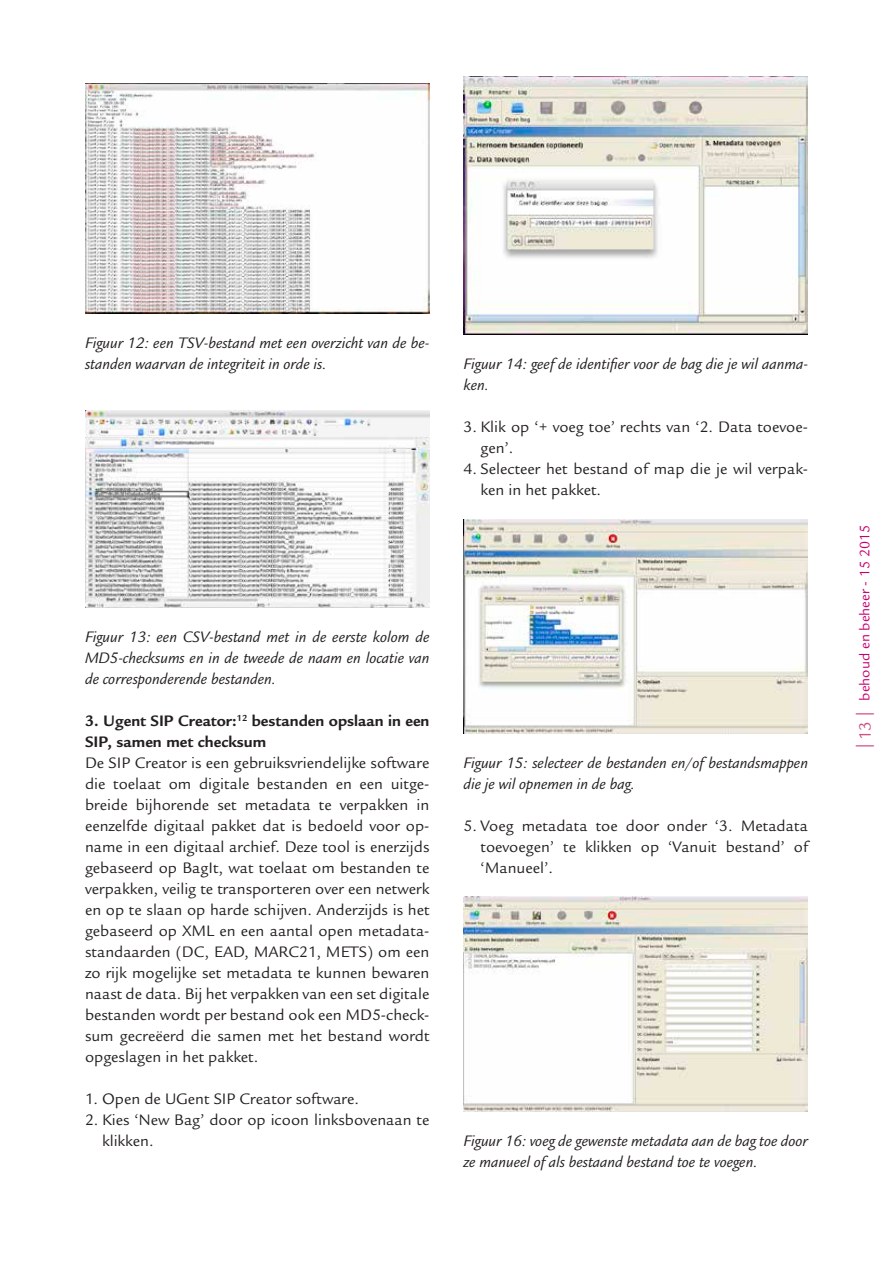
<style>
.page{position:relative;width:893px;height:1263px;background:#fff}
.page>*{position:absolute;margin:0;border:0;box-sizing:border-box;transform-origin:0 0}
.t1{font:16.5px/21px "Legacy Sans Std";color:#231f20}
.t2{font:italic 16.5px/21px "Legacy Sans Std";color:#231f20}
.t3{font:700 16.5px/21px "Legacy Sans Std";color:#231f20}
.t4{font:15px "Legacy Sans Std";color:#c6006f}
.s1{font-family:"Myriad Pro";font-size:18px;color:#d04e86}
.s2{font-size:18px;color:#d04e86}
</style>
<div class="page">
<img style="left:85px;top:84px;width:344px;height:229px">
<img style="left:85px;top:410px;width:344px;height:197px">
<img style="left:463px;top:76px;width:345px;height:258px">
<img style="left:463px;top:519px;width:345px;height:214px">
<img style="left:463px;top:897px;width:345px;height:214px">
<p class="t2" style="left:85px;top:333px;width:346px">Figuur 12: een TSV-bestand met een overzicht van de be&shy;standen waarvan de integriteit in orde is.</p>
<p class="t2" style="left:463px;top:354px;width:346px">Figuur 14: geef de identifier voor de bag die je wil aanma&shy;ken.</p>
<p class="t1" style="left:480px;top:416px;width:329px;text-indent:-17px">3. Klik op ‘+ voeg toe’ rechts van ‘2. Data toevoe&shy;gen’.</p>
<p class="t1" style="left:480px;top:458px;width:329px;text-indent:-17px">4. Selecteer het bestand of map die je wil verpak&shy;ken in het pakket.</p>
<p class="t2" style="left:85px;top:627px;width:346px;text-align:justify">Figuur 13: een CSV-bestand met in de eerste kolom de MD5-checksums en in de tweede de naam en locatie van de corresponderende bestanden.</p>
<p class="t3" style="left:85px;top:710px;width:346px">3. Ugent SIP Creator:<sup>12</sup> bestanden opslaan in een<br>SIP, samen met checksum</p>
<p class="t1" style="left:85px;top:752px;width:346px;text-align:justify">De SIP Creator is een gebruiksvriendelijke software die toelaat om digitale bestanden en een uitge&shy;breide bijhorende set metadata te verpakken in eenzelfde digitaal pakket dat is bedoeld voor op&shy;name in een digitaal archief. Deze tool is enerzijds gebaseerd op BagIt, wat toelaat om bestanden te verpakken, veilig te transporteren over een netwerk en op te slaan op harde schijven. Anderzijds is het gebaseerd op XML en een aantal open metadata&shy;standaarden (DC, EAD, MARC21, METS) om een zo rijk mogelijke set metadata te kunnen bewaren naast de data. Bij het verpakken van een set digitale bestanden wordt per bestand ook een MD5-check&shy;sum gecreëerd die samen met het bestand wordt opgeslagen in het pakket.</p>
<p class="t1" style="left:85px;top:1089px;width:276px">1. Open de UGent SIP Creator software.</p>
<p class="t1" style="left:102px;top:1110px;width:329px;text-indent:-17px">2. Kies ‘New Bag’ door op icoon linksbovenaan te klikken.</p>
<p class="t2" style="left:463px;top:753px;width:346px">Figuur 15: selecteer de bestanden en/of bestandsmappen die je wil opnemen in de bag.</p>
<p class="t1" style="left:480px;top:815px;width:329px;text-align:justify;text-indent:-17px">5. Voeg metadata toe door onder ‘3. Metadata toevoegen’ te klikken op ‘Vanuit bestand’ of ‘Manueel’.</p>
<p class="t2" style="left:463px;top:1131px;width:346px">Figuur 16: voeg de gewenste metadata aan de bag toe door ze manueel of als bestaand bestand toe te voegen.</p>
<p class="t4" style="left:856px;top:748px;width:225px;rotate:-90deg"><span class="s1">|</span> <span class="s2">13</span> <span class="s1">|</span> behoud en beheer - 15 2015</p>
</div>
